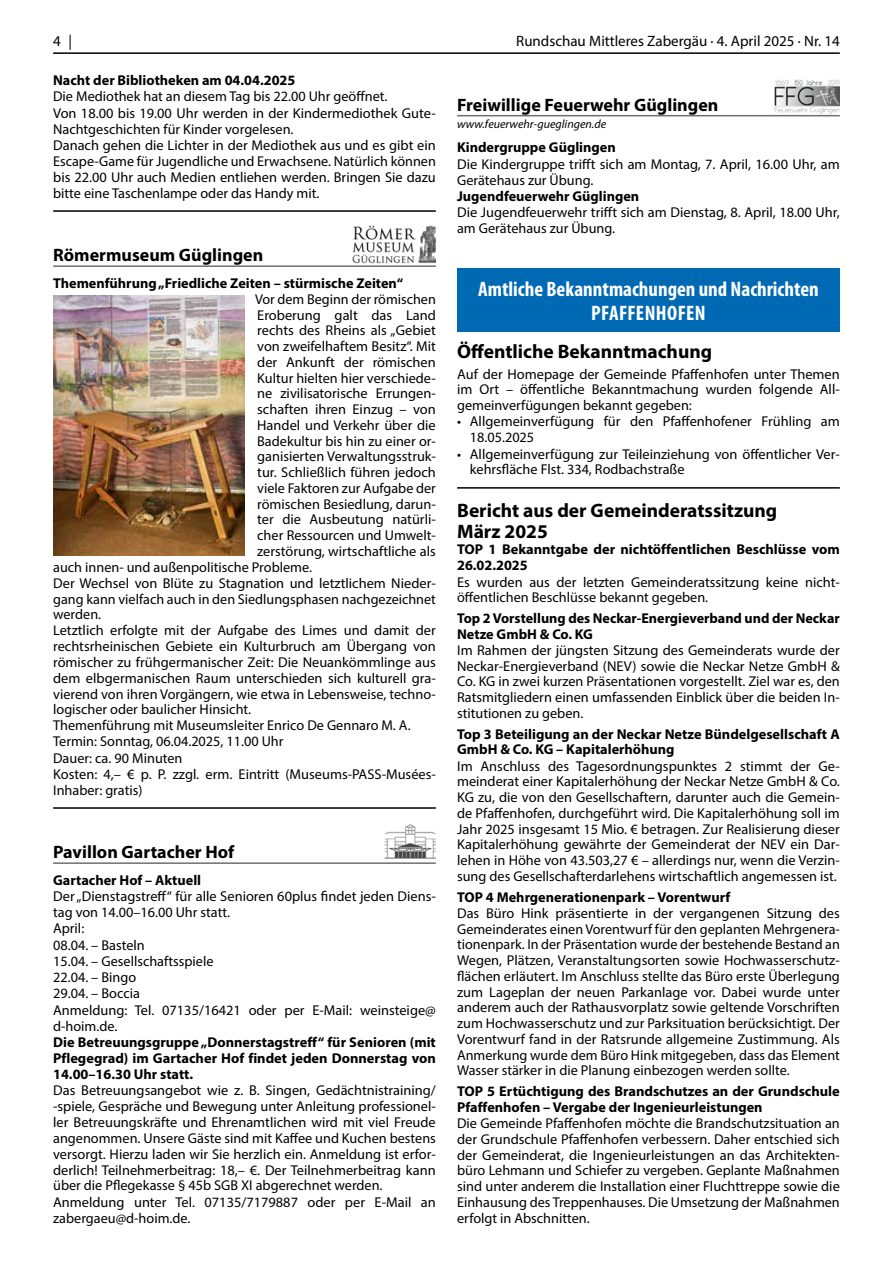
<style>
.page{position:relative;width:893px;height:1263px;background:#fff}
.page>*{position:absolute;margin:0;border:0;box-sizing:border-box;transform-origin:0 0}
.t1{font:700 condensed 21px/24px "Myriad Pro";color:#fff;text-align:center}
.t2{font:700 19.5px/21px "Myriad Pro";color:#000}
.t3{font:700 18px "Myriad Pro";color:#000}
.t4{font:15px "Myriad Pro";color:#000}
.t5{font:14.25px/15.8px "Myriad Pro";color:#000}
.t6{font:700 14.25px/15.8px "Myriad Pro";color:#000}
.t7{font:italic 12px "Myriad Pro";color:#000}
</style>
<div class="page">
<hr style="left:53px;top:52px;width:787px;height:2px;background:#000">
<hr style="left:53px;top:210px;width:383px;height:2px;background:#000">
<hr style="left:53px;top:807px;width:383px;height:2px;background:#000">
<hr style="left:53px;top:265px;width:383px;height:2px;background:#6f6f6e">
<img style="left:353px;top:226px;width:83px;height:38px">
<img style="left:53px;top:295px;width:191px;height:260px">
<hr style="left:53px;top:862px;width:383px;height:2px;background:#6f6f6e">
<img style="left:384px;top:824px;width:52px;height:35px">
<hr style="left:457px;top:487px;width:383px;height:2px;background:#000">
<hr style="left:457px;top:115px;width:383px;height:1px;background:#6f6f6e">
<img style="left:775px;top:79px;width:65px;height:34px">
<div style="left:457px;top:268px;width:383px;height:64px;background:#0069b4"></div>
<p class="t4" style="left:53px;top:32px;width:20px">4 |</p>
<p class="t4" style="left:516px;top:32px;width:325px">Rundschau Mittleres Zabergäu · 4. April 2025 · Nr. 14</p>
<p class="t6" style="left:53px;top:72px;width:244px">Nacht der Bibliotheken am 04.04.2025</p>
<p class="t5" style="left:53px;top:88px;width:384px">Die Mediothek hat an diesem Tag bis 22.00 Uhr geöffnet.<br>Von 18.00 bis 19.00 Uhr werden in der Kindermediothek Gute-Nachtgeschichten für Kinder vorgelesen.<br>Danach gehen die Lichter in der Mediothek aus und es gibt ein Escape-Game für Jugendliche und Erwachsene. Natürlich können bis 22.00 Uhr auch Medien entliehen werden. Bringen Sie dazu bitte eine Taschenlampe oder das Handy mit.</p>
<p class="t3" style="left:457px;top:93px;width:263px">Freiwillige Feuerwehr Güglingen</p>
<p class="t7" style="left:457px;top:117px;width:151px">www.feuerwehr-gueglingen.de</p>
<p class="t6" style="left:457px;top:139px;width:160px">Kindergruppe Güglingen</p>
<p class="t5" style="left:457px;top:156px;width:384px">Die Kindergruppe trifft sich am Montag, 7. April, 16.00 Uhr, am<br>Gerätehaus zur Übung.</p>
<p class="t6" style="left:457px;top:188px;width:184px">Jugendfeuerwehr Güglingen</p>
<p class="t5" style="left:457px;top:204px;width:384px">Die Jugendfeuerwehr trifft sich am Dienstag, 8. April, 18.00 Uhr, am Gerätehaus zur Übung.</p>
<p class="t3" style="left:53px;top:243px;width:212px">Römermuseum Güglingen</p>
<p class="t6" style="left:53px;top:275px;width:352px">Themenführung „Friedliche Zeiten – stürmische Zeiten“</p>
<p class="t5" style="left:255px;top:291px;width:182px">Vor dem Beginn der römischen</p>
<p class="t5" style="left:257px;top:307px;width:180px">Eroberung galt das Land</p>
<p class="t5" style="left:257px;top:323px;width:180px">rechts des Rheins als „Gebiet</p>
<p class="t5" style="left:257px;top:338px;width:180px">von zweifelhaftem Besitz“. Mit</p>
<p class="t5" style="left:257px;top:354px;width:180px">der Ankunft der römischen</p>
<p class="t5" style="left:257px;top:370px;width:180px">Kultur hielten hier verschiede-</p>
<p class="t5" style="left:257px;top:386px;width:180px">ne zivilisatorische Errungen-</p>
<p class="t5" style="left:257px;top:401px;width:180px">schaften ihren Einzug – von</p>
<p class="t5" style="left:257px;top:417px;width:180px">Handel und Verkehr über die</p>
<p class="t5" style="left:257px;top:433px;width:180px">Badekultur bis hin zu einer or-</p>
<p class="t5" style="left:257px;top:449px;width:180px">ganisierten Verwaltungsstruk-</p>
<p class="t5" style="left:257px;top:464px;width:180px">tur. Schließlich führen jedoch</p>
<p class="t5" style="left:257px;top:480px;width:180px">viele Faktoren zur Aufgabe der</p>
<p class="t5" style="left:257px;top:496px;width:180px">römischen Besiedlung, darun-</p>
<p class="t5" style="left:257px;top:512px;width:180px">ter die Ausbeutung natürli-</p>
<p class="t5" style="left:257px;top:527px;width:180px">cher Ressourcen und Umwelt-</p>
<p class="t5" style="left:257px;top:543px;width:180px">zerstörung, wirtschaftliche als</p>
<p class="t5" style="left:53px;top:559px;width:260px">auch innen- und außenpolitische Probleme.</p>
<p class="t5" style="left:53px;top:575px;width:384px">Der Wechsel von Blüte zu Stagnation und letztlichem Nieder-</p>
<p class="t5" style="left:53px;top:591px;width:384px">gang kann vielfach auch in den Siedlungsphasen nachgezeichnet</p>
<p class="t5" style="left:53px;top:606px;width:50px">werden.</p>
<p class="t5" style="left:53px;top:623px;width:384px">Letztlich erfolgte mit der Aufgabe des Limes und damit der</p>
<p class="t5" style="left:53px;top:638px;width:384px">rechtsrheinischen Gebiete ein Kulturbruch am Übergang von</p>
<p class="t5" style="left:53px;top:654px;width:384px">römischer zu frühgermanischer Zeit: Die Neuankömmlinge aus</p>
<p class="t5" style="left:53px;top:670px;width:384px">dem elbgermanischen Raum unterschieden sich kulturell gra-</p>
<p class="t5" style="left:53px;top:686px;width:383px">vierend von ihren Vorgängern, wie etwa in Lebensweise, techno-</p>
<p class="t5" style="left:53px;top:701px;width:199px">logischer oder baulicher Hinsicht.</p>
<p class="t5" style="left:53px;top:717px;width:359px">Themenführung mit Museumsleiter Enrico De Gennaro M. A.</p>
<p class="t5" style="left:53px;top:734px;width:232px">Termin: Sonntag, 06.04.2025, 11.00 Uhr</p>
<p class="t5" style="left:53px;top:750px;width:131px">Dauer: ca. 90 Minuten</p>
<p class="t5" style="left:53px;top:766px;width:384px">Kosten: 4,– € p. P. zzgl. erm. Eintritt (Museums-PASS-Musées-</p>
<p class="t5" style="left:53px;top:782px;width:91px">Inhaber: gratis)</p>
<p class="t3" style="left:53px;top:840px;width:183px">Pavillon Gartacher Hof</p>
<p class="t6" style="left:53px;top:872px;width:150px">Gartacher Hof – Aktuell</p>
<p class="t5" style="left:53px;top:888px;width:384px;line-height:16.2px">Der „Dienstagstreff“ für alle Senioren 60plus findet jeden Diens&shy;tag von 14.00–16.00 Uhr statt.<br>April:<br>08.04. – Basteln<br>15.04. – Gesellschaftsspiele<br>22.04. – Bingo<br>29.04. – Boccia<br>Anmeldung: Tel. 07135/16421 oder per E-Mail: weinsteige@ d-hoim.de.</p>
<p class="t6" style="left:53px;top:1034px;width:384px;text-align:justify">Die Betreuungsgruppe „Donnerstagstreff“ für Senioren (mit Pflegegrad) im Gartacher Hof findet jeden Donnerstag von 14.00–16.30 Uhr statt.</p>
<p class="t5" style="left:53px;top:1082px;width:384px">Das Betreuungsangebot wie z. B. Singen, Gedächtnistraining/ -spiele, Gespräche und Bewegung unter Anleitung professionel&shy;ler Betreuungskräfte und Ehrenamtlichen wird mit viel Freude angenommen. Unsere Gäste sind mit Kaffee und Kuchen bestens versorgt. Hierzu laden wir Sie herzlich ein. Anmeldung ist erfor&shy;derlich! Teilnehmerbeitrag: 18,– €. Der Teilnehmerbeitrag kann über die Pflegekasse § 45b SGB XI abgerechnet werden.<br>Anmeldung unter Tel. 07135/7179887 oder per E-Mail an zabergaeu@d-hoim.de.</p>
<h1 class="t1" style="left:478px;top:277px;width:342px">Amtliche Bekanntmachungen und Nachrichten<br>PFAFFENHOFEN</h1>
<h2 class="t2" style="left:457px;top:340px;width:257px">Öffentliche Bekanntmachung</h2>
<p class="t5" style="left:457px;top:366px;width:384px;text-align:justify">Auf der Homepage der Gemeinde Pfaffenhofen unter Themen im Ort – öffentliche Bekanntmachung wurden folgende All&shy;gemeinverfügungen bekannt gegeben:</p>
<p class="t5" style="left:470px;top:414px;width:371px;text-indent:-13px">• Allgemeinverfügung für den Pfaffenhofener Frühling am<br>18.05.2025</p>
<p class="t5" style="left:470px;top:446px;width:371px;text-indent:-13px">• Allgemeinverfügung zur Teileinziehung von öffentlicher Ver&shy;kehrsfläche Flst. 334, Rodbachstraße</p>
<h2 class="t2" style="left:457px;top:499px;width:322px">Bericht aus der Gemeinderatssitzung<br>März 2025</h2>
<p class="t6" style="left:457px;top:541px;width:384px">TOP 1 Bekanntgabe der nichtöffentlichen Beschlüsse vom<br>26.02.2025</p>
<p class="t5" style="left:457px;top:574px;width:383px">Es wurden aus der letzten Gemeinderatssitzung keine nicht&shy;öffentlichen Beschlüsse bekannt gegeben.</p>
<p class="t6" style="left:457px;top:610px;width:384px">Top 2 Vorstellung des Neckar-Energieverband und der Neckar<br>Netze GmbH &amp; Co. KG</p>
<p class="t5" style="left:457px;top:642px;width:384px;text-align:justify">Im Rahmen der jüngsten Sitzung des Gemeinderats wurde der Neckar-Energieverband (NEV) sowie die Neckar Netze GmbH &amp; Co. KG in zwei kurzen Präsentationen vorgestellt. Ziel war es, den Ratsmitgliedern einen umfassenden Einblick über die beiden In&shy;stitutionen zu geben.</p>
<p class="t6" style="left:457px;top:725px;width:384px">Top 3 Beteiligung an der Neckar Netze Bündelgesellschaft A<br>GmbH &amp; Co. KG – Kapitalerhöhung</p>
<p class="t5" style="left:457px;top:758px;width:384px;text-align:justify">Im Anschluss des Tagesordnungspunktes 2 stimmt der Ge&shy;meinderat einer Kapitalerhöhung der Neckar Netze GmbH &amp; Co.<br>KG zu, die von den Gesellschaftern, darunter auch die Gemein&shy;de Pfaffenhofen, durchgeführt wird. Die Kapitalerhöhung soll im Jahr 2025 insgesamt 15 Mio. € betragen. Zur Realisierung dieser Kapitalerhöhung gewährte der Gemeinderat der NEV ein Dar&shy;lehen in Höhe von 43.503,27 € – allerdings nur, wenn die Verzin&shy;sung des Gesellschafterdarlehens wirtschaftlich angemessen ist.</p>
<p class="t6" style="left:457px;top:888px;width:275px">TOP 4 Mehrgenerationenpark – Vorentwurf</p>
<p class="t5" style="left:457px;top:905px;width:384px;text-align:justify">Das Büro Hink präsentierte in der vergangenen Sitzung des Gemeinderates einen Vorentwurf für den geplanten Mehrgenera&shy;tionenpark. In der Präsentation wurde der bestehende Bestand an Wegen, Plätzen, Veranstaltungsorten sowie Hochwasserschutz&shy;flächen erläutert. Im Anschluss stellte das Büro erste Überlegung zum Lageplan der neuen Parkanlage vor. Dabei wurde unter anderem auch der Rathausvorplatz sowie geltende Vorschriften zum Hochwasserschutz und zur Parksituation berücksichtigt. Der Vorentwurf fand in der Ratsrunde allgemeine Zustimmung. Als Anmerkung wurde dem Büro Hink mitgegeben, dass das Element Wasser stärker in die Planung einbezogen werden sollte.</p>
<p class="t6" style="left:457px;top:1083px;width:384px">TOP 5 Ertüchtigung des Brandschutzes an der Grundschule<br>Pfaffenhofen – Vergabe der Ingenieurleistungen</p>
<p class="t5" style="left:457px;top:1115px;width:384px;text-align:justify">Die Gemeinde Pfaffenhofen möchte die Brandschutzsituation an der Grundschule Pfaffenhofen verbessern. Daher entschied sich der Gemeinderat, die Ingenieurleistungen an das Architekten&shy;büro Lehmann und Schiefer zu vergeben. Geplante Maßnahmen sind unter anderem die Installation einer Fluchttreppe sowie die Einhausung des Treppenhauses. Die Umsetzung der Maßnahmen erfolgt in Abschnitten.</p>
</div>
